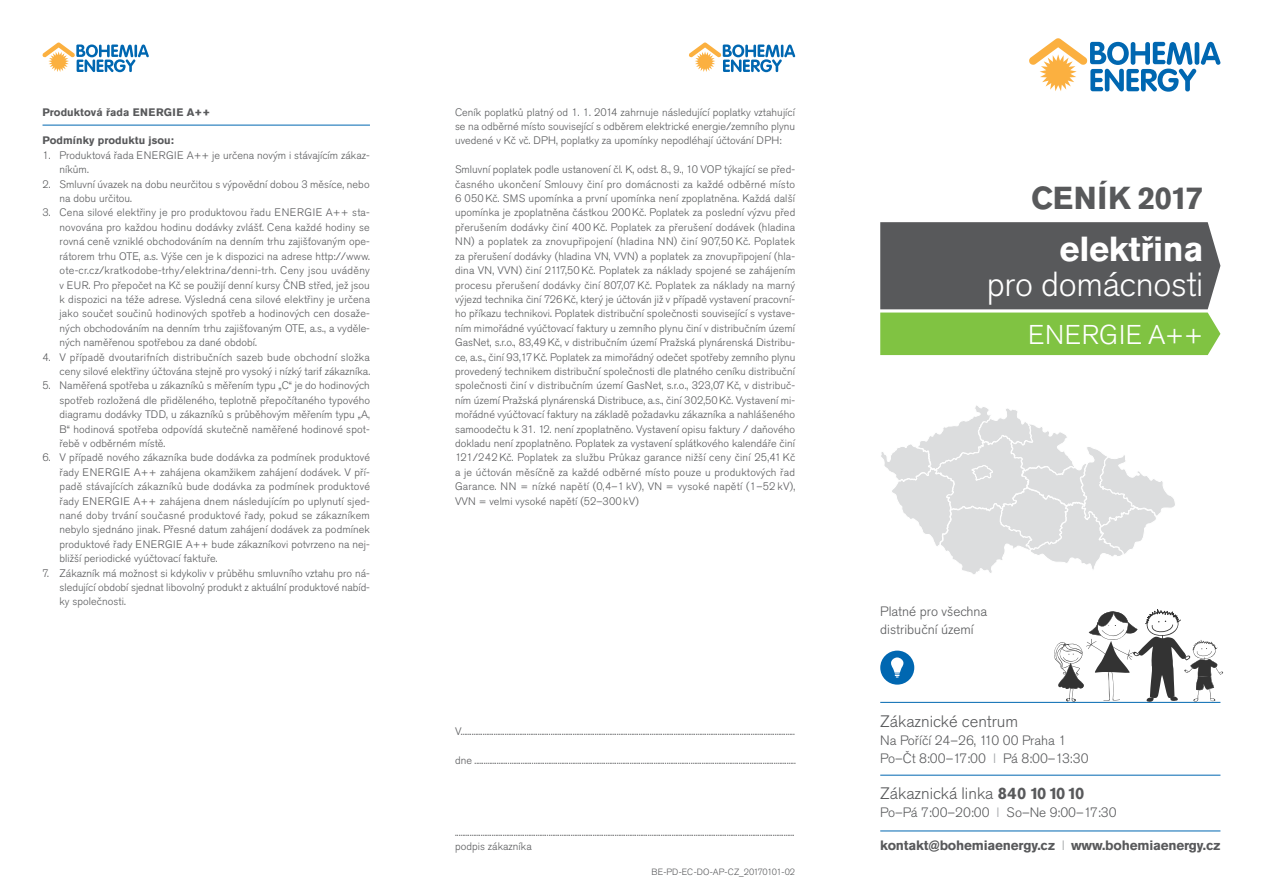
<style>
.page{position:relative;width:1263px;height:893px;background:#fff}
.page>*{position:absolute;margin:0;border:0;box-sizing:border-box;transform-origin:0 0}
.t1{font:300 34.5px "Akzidenz Grotesk Pro";letter-spacing:-.01em;color:#fff}
.t2{font:700 34.5px "Akzidenz Grotesk Pro";letter-spacing:-.01em;color:#fff}
.t3{font:700 31.5px "Akzidenz Grotesk Pro";letter-spacing:-.02em;color:#58595b}
.t4{font:300 27px "Akzidenz Grotesk Pro";letter-spacing:.02em;color:#fff}
.t5{font:300 16.5px "Akzidenz Grotesk Pro";color:#58595b}
.t6{font:300 13.5px/18px "Akzidenz Grotesk Pro";color:#58595b}
.t7{font:700 13.5px "Akzidenz Grotesk Pro";letter-spacing:-.015em;color:#58595b}
.t8{font:300 10.8px/14.4px "Akzidenz Grotesk Pro";letter-spacing:.005em;color:#58595b;text-align:justify}
.t9{font:700 10.8px "Akzidenz Grotesk Pro";letter-spacing:.005em;color:#58595b}
.t10{font:300 9px "Akzidenz Grotesk Pro";color:#58595b}
.s1{color:#a7a9ac}
.s2{font-weight:700}
.s3{font-weight:300;color:#a7a9ac}
</style>
<div class="page">
<svg style="left:880px;top:222px;width:340px;height:133px;background:#6b815a"></svg>
<svg style="left:1029px;top:38px;width:191px;height:54px"></svg>
<hr style="left:880px;top:775px;width:340px;height:1px;background:#0067b1">
<hr style="left:880px;top:702px;width:340px;height:1px;background:#0067b1">
<hr style="left:43px;top:125px;width:327px;height:1px;background:#0067b1">
<hr style="left:880px;top:831px;width:340px;height:1px;background:#0067b1">
<svg style="left:689px;top:43px;width:106px;height:29px"></svg>
<svg style="left:42px;top:43px;width:107px;height:29px"></svg>
<svg style="left:881px;top:405px;width:294px;height:169px"></svg>
<svg style="left:1052px;top:609px;width:171px;height:93px"></svg>
<svg style="left:880px;top:651px;width:34px;height:34px"></svg>
<p class="t9" style="left:43px;top:105px;width:169px">Produktová řada ENERGIE A++</p>
<p class="t9" style="left:43px;top:134px;width:133px">Podmínky produktu jsou:</p>
<p class="t8" style="left:60px;top:148px;width:312px;text-indent:-17px">1. Produktová řada ENERGIE A++ je určena novým i stávajícím zákaz&shy;níkům.</p>
<p class="t8" style="left:60px;top:177px;width:312px;text-indent:-17px">2. Smluvní úvazek na dobu neurčitou s výpovědní dobou 3 měsíce, nebo na dobu určitou.</p>
<p class="t8" style="left:60px;top:206px;width:312px;text-indent:-17px">3. Cena silové elektřiny je pro produktovou řadu ENERGIE A++ sta&shy;novována pro každou hodinu dodávky zvlášť. Cena každé hodiny se rovná ceně vzniklé obchodováním na denním trhu zajišťovaným ope&shy;rátorem trhu OTE, a.s. Výše cen je k dispozici na adrese http://www. ote-cr.cz/kratkodobe-trhy/elektrina/denni-trh. Ceny jsou uváděny v EUR. Pro přepočet na Kč se použijí denní kursy ČNB střed, jež jsou k dispozici na téže adrese. Výsledná cena silové elektřiny je určena jako součet součinů hodinových spotřeb a hodinových cen dosaže&shy;ných obchodováním na denním trhu zajišťovaným OTE, a.s., a vyděle&shy;ných naměřenou spotřebou za dané období.</p>
<p class="t8" style="left:43px;top:350px;width:329px;text-align:right">4. V případě dvoutarifních distribučních sazeb bude obchodní složka ceny silové elektřiny účtována stejně pro vysoký i nízký tarif zákazníka.</p>
<p class="t8" style="left:60px;top:378px;width:312px;text-indent:-17px">5. Naměřená spotřeba u zákazníků s měřením typu „C“ je do hodinových spotřeb rozložená dle přiděleného, teplotně přepočítaného typového diagramu dodávky TDD, u zákazníků s průběhovým měřením typu „A, B“ hodinová spotřeba odpovídá skutečně naměřené hodinové spot&shy;řebě v odběrném místě.</p>
<p class="t8" style="left:60px;top:450px;width:312px;text-indent:-17px">6. V případě nového zákazníka bude dodávka za podmínek produktové řady ENERGIE A++ zahájena okamžikem zahájení dodávek. V pří&shy;padě stávajících zákazníků bude dodávka za podmínek produktové řady ENERGIE A++ zahájena dnem následujícím po uplynutí sjed&shy;nané doby trvání současné produktové řady, pokud se zákazníkem nebylo sjednáno jinak. Přesné datum zahájení dodávek za podmínek produktové řady ENERGIE A++ bude zákazníkovi potvrzeno na nej&shy;bližší periodické vyúčtovací faktuře.</p>
<p class="t8" style="left:60px;top:566px;width:312px;text-indent:-17px">7. Zákazník má možnost si kdykoliv v průběhu smluvního vztahu pro ná&shy;sledující období sjednat libovolný produkt z aktuální produktové nabíd&shy;ky společnosti.</p>
<p class="t8" style="left:455px;top:105px;width:342px">Ceník poplatků platný od 1. 1. 2014 zahrnuje následující poplatky vztahující se na odběrné místo související s odběrem elektrické energie/zemního plynu uvedené v Kč vč. DPH, poplatky za upomínky nepodléhají účtování DPH:</p>
<p class="t8" style="left:455px;top:162px;width:342px">Smluvní poplatek podle ustanovení čl. K, odst. 8., 9., 10 VOP týkající se před&shy;časného ukončení Smlouvy činí pro domácnosti za každé odběrné místo 6 050Kč. SMS upomínka a první upomínka není zpoplatněna. Každá další upomínka je zpoplatněna částkou 200Kč. Poplatek za poslední výzvu před přerušením dodávky činí 400Kč. Poplatek za přerušení dodávek (hladina NN) a poplatek za znovupřipojení (hladina NN) činí 907,50 Kč. Poplatek za přerušení dodávky (hladina VN, VVN) a poplatek za znovupřipojení (hla&shy;dina VN, VVN) činí 2117,50Kč. Poplatek za náklady spojené se zahájením procesu přerušení dodávky činí 807,07Kč. Poplatek za náklady na marný výjezd technika činí 726Kč, který je účtován již v případě vystavení pracovní&shy;ho příkazu technikovi. Poplatek distribuční společnosti související s vystave&shy;ním mimořádné vyúčtovací faktury u zemního plynu činí v distribučním území GasNet, s.r.o., 83,49Kč, v distribučním území Pražská plynárenská Distribu&shy;ce, a.s., činí 93,17Kč. Poplatek za mimořádný odečet spotřeby zemního plynu provedený technikem distribuční společnosti dle platného ceníku distribuční společnosti činí v distribučním území GasNet, s.r.o., 323,07Kč, v distribuč&shy;ním území Pražská plynárenská Distribuce, a.s., činí 302,50Kč. Vystavení mi&shy;mořádné vyúčtovací faktury na základě požadavku zákazníka a nahlášeného samoodečtu k 31. 12. není zpoplatněno. Vystavení opisu faktury / daňového dokladu není zpoplatněno. Poplatek za vystavení splátkového kalendáře činí 121/242Kč. Poplatek za službu Průkaz garance nižší ceny činí 25,41Kč a je účtován měsíčně za každé odběrné místo pouze u produktových řad Garance. NN = nízké napětí (0,4–1 kV), VN = vysoké napětí (1–52 kV), VVN = velmi vysoké napětí (52–300kV)</p>
<p class="t8" style="left:455px;top:724px;width:341px">V......................................................................................................................................................................................</p>
<p class="t8" style="left:455px;top:753px;width:342px">dne ..............................................................................................................................................................................</p>
<p class="t8" style="left:455px;top:825px;width:341px">.........................................................................................................................................................................................</p>
<p class="t8" style="left:455px;top:839px;width:78px">podpis zákazníka</p>
<p class="t10" style="left:651px;top:866px;width:145px">BE-PD-EC-DO-AP-CZ_20170101-02</p>
<p class="t3" style="left:1031px;top:177px;width:174px">CENÍK 2017</p>
<p class="t2" style="left:1059px;top:227px;width:145px">elektřina</p>
<p class="t1" style="left:987px;top:261px;width:218px">pro domácnosti</p>
<p class="t4" style="left:1028px;top:317px;width:177px">ENERGIE A++</p>
<p class="t6" style="left:880px;top:603px;width:109px">Platné pro všechna distribuční území</p>
<p class="t5" style="left:880px;top:711px;width:140px">Zákaznické centrum</p>
<p class="t6" style="left:880px;top:731px;width:188px">Na Poříčí 24–26, 110 00 Praha 1</p>
<p class="t6" style="left:880px;top:749px;width:210px">Po–Čt 8:00–17:00 <span class="s1">I</span> Pá 8:00–13:30</p>
<p class="t5" style="left:880px;top:783px;width:205px">Zákaznická linka <span class="s2">840 10 10 10</span></p>
<p class="t6" style="left:880px;top:803px;width:238px">Po–Pá 7:00–20:00 <span class="s1">I</span> So–Ne 9:00–17:30</p>
<p class="t7" style="left:880px;top:837px;width:342px">kontakt@bohemiaenergy.cz <span class="s3">I</span> www.bohemiaenergy.cz</p>
</div>
